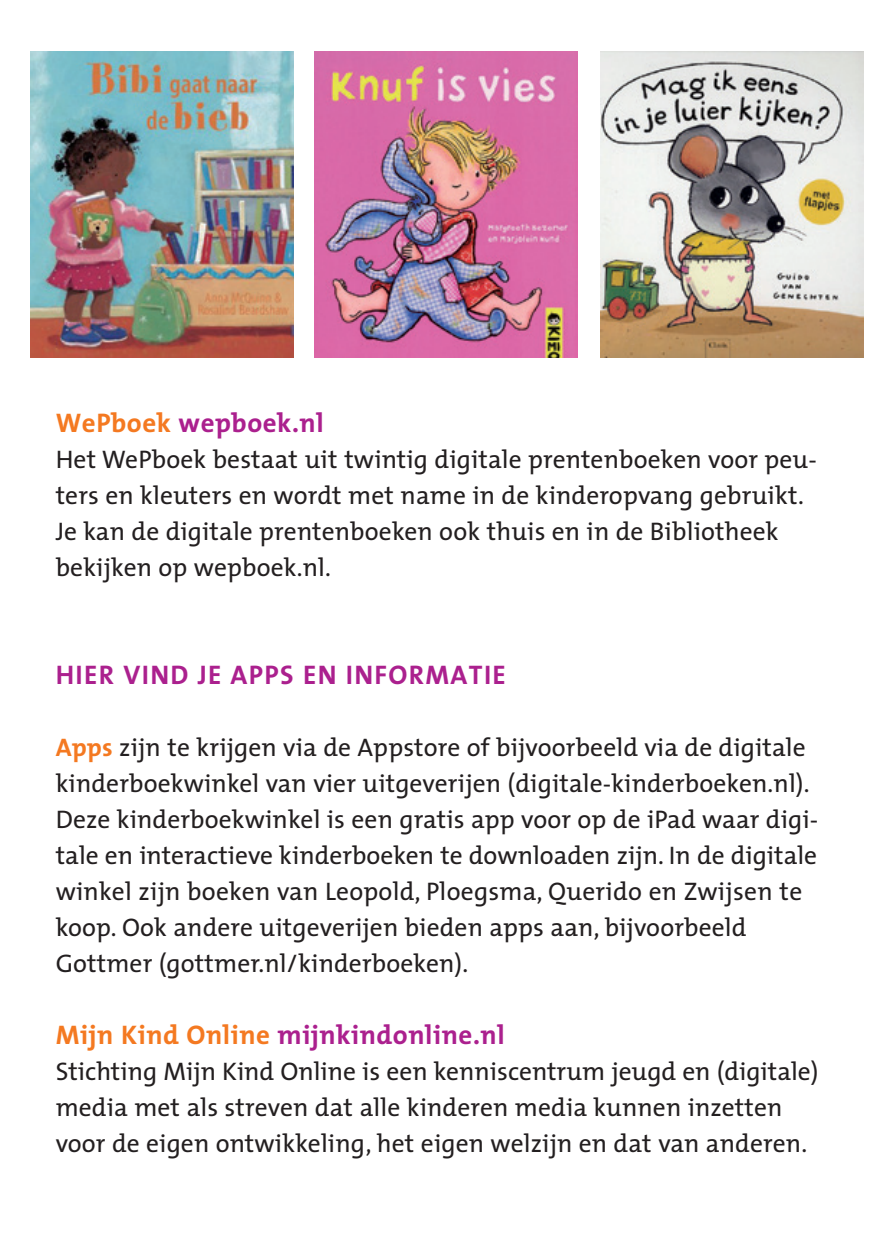
<style>
.page{position:relative;width:893px;height:1259px;background:#fff}
.page>*{position:absolute;margin:0;border:0;box-sizing:border-box;transform-origin:0 0}
.t1{font:700 27px "The Mix";letter-spacing:.02em;color:#ab208e}
.t2{font:700 27px "The Mix";letter-spacing:.05em;color:#ab208e}
.t3{font:25.5px/36px "The Mix";letter-spacing:.005em;color:#231f20}
.s1{color:#f47921}
.s2{font-weight:700;color:#f47921}
</style>
<div class="page">
<img style="left:30px;top:51px;width:264px;height:306px">
<img style="left:314px;top:51px;width:264px;height:306px">
<img style="left:600px;top:51px;width:264px;height:306px">
<p class="t1" style="left:56px;top:406px;width:269px"><span class="s1">WePboek</span> wepboek.nl</p>
<p class="t3" style="left:56px;top:442px;width:763px">Het WePboek bestaat uit twintig digitale prentenboeken voor peu&shy;ters en kleuters en wordt met name in de kinderopvang gebruikt.<br>Je kan de digitale prentenboeken ook thuis en in de Bibliotheek bekijken op wepboek.nl.</p>
<p class="t2" style="left:56px;top:658px;width:452px">Hier vind je apps en informatie</p>
<p class="t3" style="left:56px;top:730px;width:764px"><span class="s2">Apps</span> zijn te krijgen via de Appstore of bijvoorbeeld via de digitale kinderboekwinkel van vier uitgeverijen (digitale-kinderboeken.nl).<br>Deze kinderboekwinkel is een gratis app voor op de iPad waar digi&shy;tale en interactieve kinderboeken te downloaden zijn. In de digitale winkel zijn boeken van Leopold, Ploegsma, Querido en Zwijsen te koop. Ook andere uitgeverijen bieden apps aan, bijvoorbeeld Gottmer (gottmer.nl/kinderboeken).</p>
<p class="t1" style="left:56px;top:1018px;width:450px"><span class="s1">Mijn Kind Online</span> mijnkindonline.nl</p>
<p class="t3" style="left:56px;top:1054px;width:764px">Stichting Mijn Kind Online is een kenniscentrum jeugd en (digitale) media met als streven dat alle kinderen media kunnen inzetten voor de eigen ontwikkeling, het eigen welzijn en dat van anderen.</p>
</div>
